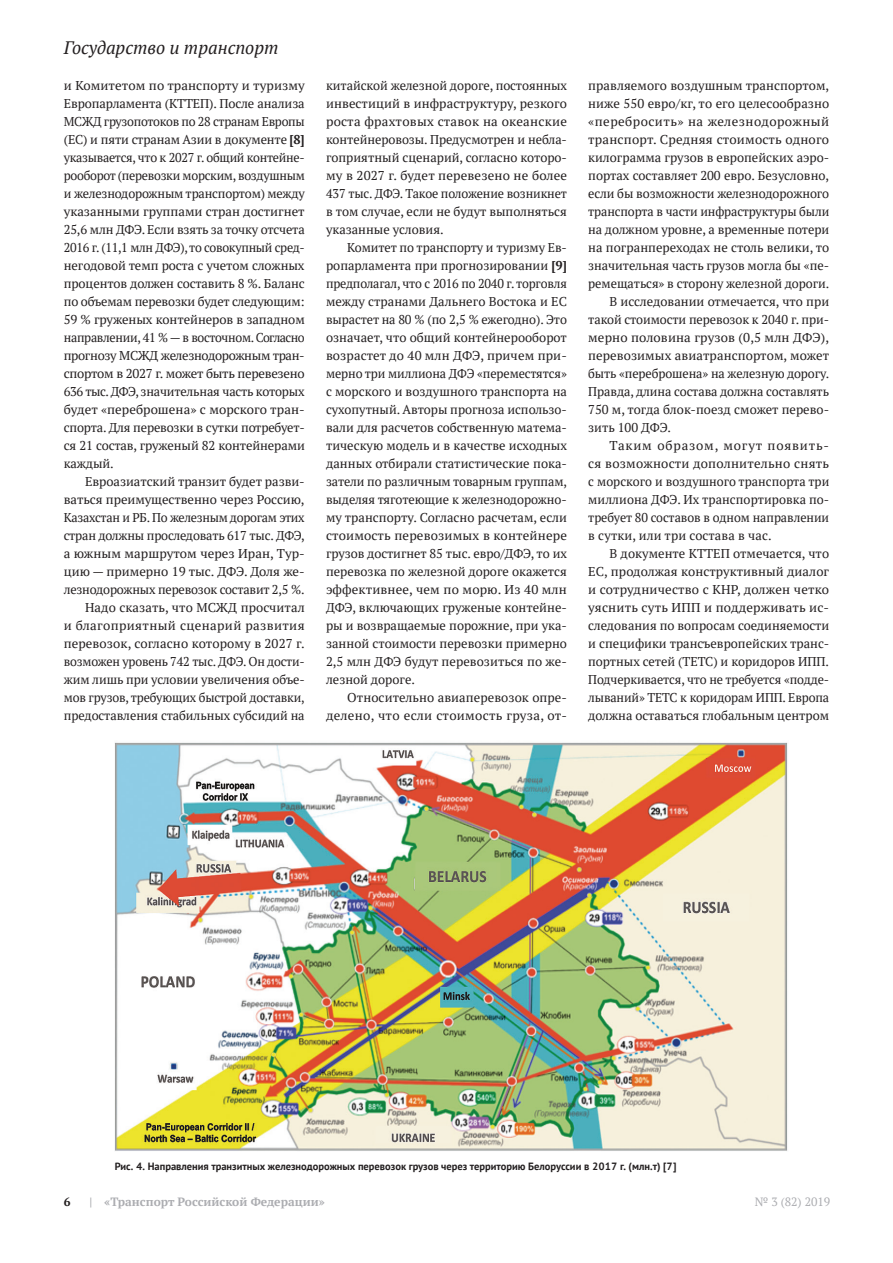
<style>
.page{position:relative;width:893px;height:1263px;background:#fff}
.page>*{position:absolute;margin:0;border:0;box-sizing:border-box;transform-origin:0 0}
.t1{font:italic 18px "PT Serif";color:#231f20}
.t2{font:12.75px/18px "PT Serif";color:#231f20;text-align:justify}
.t3{font:12.75px "PT Serif";letter-spacing:.02em;color:#231f20}
.t4{font:12.75px "PT Serif";letter-spacing:.035em;color:#231f20}
.t5{font:12.75px "PT Serif";letter-spacing:.06em;color:#231f20}
.t6{font:700 12px "PT Serif";color:#acadb1}
.t7{font:12px "PT Serif";color:#acadb1}
.t8{font:700 12px "PT Serif";color:#231f20}
.t9{font:700 10.5px "PT Sans";color:#231f20}
.s1{font-weight:700}
</style>
<div class="page">
<img style="left:115px;top:742px;width:673px;height:409px">
<h1 class="t1" style="left:64px;top:36px;width:216px">Государство и транспорт</h1>
<p class="t2" style="left:64px;top:76px;width:243px">и Комитетом по транспорту и туризму Европарламента (КТТЕП). После анализа МСЖД грузопотоков по 28 странам Европы (ЕС) и пяти странам Азии в документе <span class="s1">[8] </span>указывается, что к 2027 г. общий контейне&shy;рооборот (перевозки морским, воздушным и железнодорожным транспортом) между указанными группами стран достигнет 25,6 млн ДФЭ. Если взять за точку отсчета 2016 г. (11,1 млн ДФЭ), то совокупный сред&shy;негодовой темп роста с учетом сложных процентов должен составить 8 %. Баланс по объемам перевозки будет следующим:<br>59 % груженых контейнеров в западном направлении, 41 % — в восточном. Согласно прогнозу МСЖД железнодорожным тран&shy;спортом в 2027 г. может быть перевезено 636 тыс. ДФЭ, значительная часть которых будет «переброшена» с морского тран&shy;спорта. Для перевозки в сутки потребует&shy;ся 21 состав, груженый 82 контейнерами каждый.</p>
<p class="t2" style="left:64px;top:472px;width:243px;text-align:right">Евроазиатский транзит будет разви&shy;ваться преимущественно через Россию, Казахстан и РБ. По железным дорогам этих стран должны проследовать 617 тыс. ДФЭ, а южным маршрутом через Иран, Тур&shy;цию — примерно 19 тыс. ДФЭ. Доля же&shy;лезнодорожных перевозок составит 2,5 %.<br>Надо сказать, что МСЖД просчитал<br>и благоприятный сценарий развития перевозок, согласно которому в 2027 г. возможен уровень 742 тыс. ДФЭ. Он дости&shy;жим лишь при условии увеличения объе&shy;мов грузов, требующих быстрой доставки, предоставления стабильных субсидий на</p>
<p class="t2" style="left:326px;top:76px;width:243px">китайской железной дороге, постоянных инвестиций в инфраструктуру, резкого роста фрахтовых ставок на океанские контейнеровозы. Предусмотрен и небла&shy;гоприятный сценарий, согласно которо&shy;му в 2027 г. будет перевезено не более 437 тыс. ДФЭ. Такое положение возникнет в том случае, если не будут выполняться указанные условия.</p>
<p class="t2" style="left:326px;top:238px;width:243px;text-indent:21px">Комитет по транспорту и туризму Ев&shy;ропарламента при прогнозировании <span class="s1">[9] </span>предполагал, что с 2016 по 2040 г. торговля между странами Дальнего Востока и ЕС вырастет на 80 % (по 2,5 % ежегодно). Это означает, что общий контейнерооборот возрастет до 40 млн ДФЭ, причем при&shy;мерно три миллиона ДФЭ «переместятся» с морского и воздушного транспорта на сухопутный. Авторы прогноза использо&shy;вали для расчетов собственную матема&shy;тическую модель и в качестве исходных данных отбирали статистические пока&shy;затели по различным товарным группам, выделяя тяготеющие к железнодорожно&shy;му транспорту. Согласно расчетам, если стоимость перевозимых в контейнере грузов достигнет 85 тыс. евро/ДФЭ, то их перевозка по железной дороге окажется эффективнее, чем по морю. Из 40 млн ДФЭ, включающих груженые контейне&shy;ры и возвращаемые порожние, при ука&shy;занной стоимости перевозки примерно 2,5 млн ДФЭ будут перевозиться по же&shy;лезной дороге.</p>
<p class="t2" style="left:326px;top:688px;width:242px;text-align:right">Относительно авиаперевозок опре&shy;делено, что если стоимость груза, от-</p>
<p class="t2" style="left:588px;top:76px;width:243px">правляемого воздушным транспортом,</p>
<p class="t2" style="left:588px;top:94px;width:243px">ниже 550 евро/кг, то его целесообразно</p>
<p class="t4" style="left:588px;top:113px;width:242px">«перебросить» на железнодорожный</p>
<p class="t2" style="left:588px;top:130px;width:242px">транспорт. Средняя стоимость одного</p>
<p class="t2" style="left:588px;top:148px;width:242px">килограмма грузов в европейских аэро-</p>
<p class="t2" style="left:588px;top:166px;width:242px">портах составляет 200 евро. Безусловно,</p>
<p class="t2" style="left:588px;top:184px;width:242px">если бы возможности железнодорожного</p>
<p class="t2" style="left:588px;top:202px;width:243px">транспорта в части инфраструктуры были</p>
<p class="t2" style="left:588px;top:220px;width:243px">на должном уровне, а временные потери</p>
<p class="t2" style="left:588px;top:238px;width:243px">на погранпереходах не столь велики, то</p>
<p class="t2" style="left:588px;top:256px;width:242px">значительная часть грузов могла бы «пе-</p>
<p class="t2" style="left:588px;top:274px;width:243px">ремещаться» в сторону железной дороги.</p>
<p class="t2" style="left:609px;top:292px;width:221px">В исследовании отмечается, что при</p>
<p class="t2" style="left:588px;top:310px;width:242px">такой стоимости перевозок к 2040 г. при-</p>
<p class="t2" style="left:588px;top:328px;width:242px">мерно половина грузов (0,5 млн ДФЭ),</p>
<p class="t2" style="left:588px;top:346px;width:243px">перевозимых авиатранспортом, может</p>
<p class="t2" style="left:588px;top:364px;width:242px">быть «переброшена» на железную дорогу.</p>
<p class="t2" style="left:588px;top:382px;width:242px">Правда, длина состава должна составлять</p>
<p class="t2" style="left:588px;top:400px;width:242px">750 м, тогда блок-поезд сможет перево-</p>
<p class="t2" style="left:588px;top:418px;width:84px">зить 100 ДФЭ.</p>
<p class="t5" style="left:609px;top:437px;width:221px">Таким образом, могут появить-</p>
<p class="t3" style="left:588px;top:455px;width:242px">ся возможности дополнительно снять</p>
<p class="t2" style="left:588px;top:472px;width:243px">с морского и воздушного транспорта три</p>
<p class="t2" style="left:588px;top:490px;width:242px">миллиона ДФЭ. Их транспортировка по-</p>
<p class="t2" style="left:588px;top:508px;width:242px">требует 80 составов в одном направлении</p>
<p class="t2" style="left:588px;top:526px;width:185px">в сутки, или три состава в час.</p>
<p class="t2" style="left:609px;top:544px;width:221px">В документе КТТЕП отмечается, что</p>
<p class="t2" style="left:588px;top:562px;width:242px">ЕС, продолжая конструктивный диалог</p>
<p class="t2" style="left:588px;top:580px;width:242px">и сотрудничество с КНР, должен четко</p>
<p class="t2" style="left:588px;top:598px;width:242px">уяснить суть ИПП и поддерживать ис-</p>
<p class="t2" style="left:588px;top:616px;width:243px">следования по вопросам соединяемости</p>
<p class="t2" style="left:588px;top:634px;width:242px">и специфики трансъевропейских транс-</p>
<p class="t2" style="left:588px;top:652px;width:242px">портных сетей (ТЕТС) и коридоров ИПП.</p>
<p class="t2" style="left:588px;top:670px;width:242px">Подчеркивается, что не требуется «подде-</p>
<p class="t2" style="left:588px;top:688px;width:242px">лываний» ТЕТС к коридорам ИПП. Европа</p>
<p class="t2" style="left:588px;top:706px;width:242px">должна оставаться глобальным центром</p>
<p class="t9" style="left:115px;top:1159px;width:563px">Рис. 4. Направления транзитных железнодорожных перевозок грузов через территорию Белоруссии в 2017 г. (млн.т) [7]</p>
<p class="t8" style="left:64px;top:1194px;width:8px">6</p>
<p class="t6" style="left:89px;top:1194px;width:237px">| «Транспорт Российской Федерации»</p>
<p class="t7" style="left:755px;top:1194px;width:77px">№ 3 (82) 2019</p>
</div>
